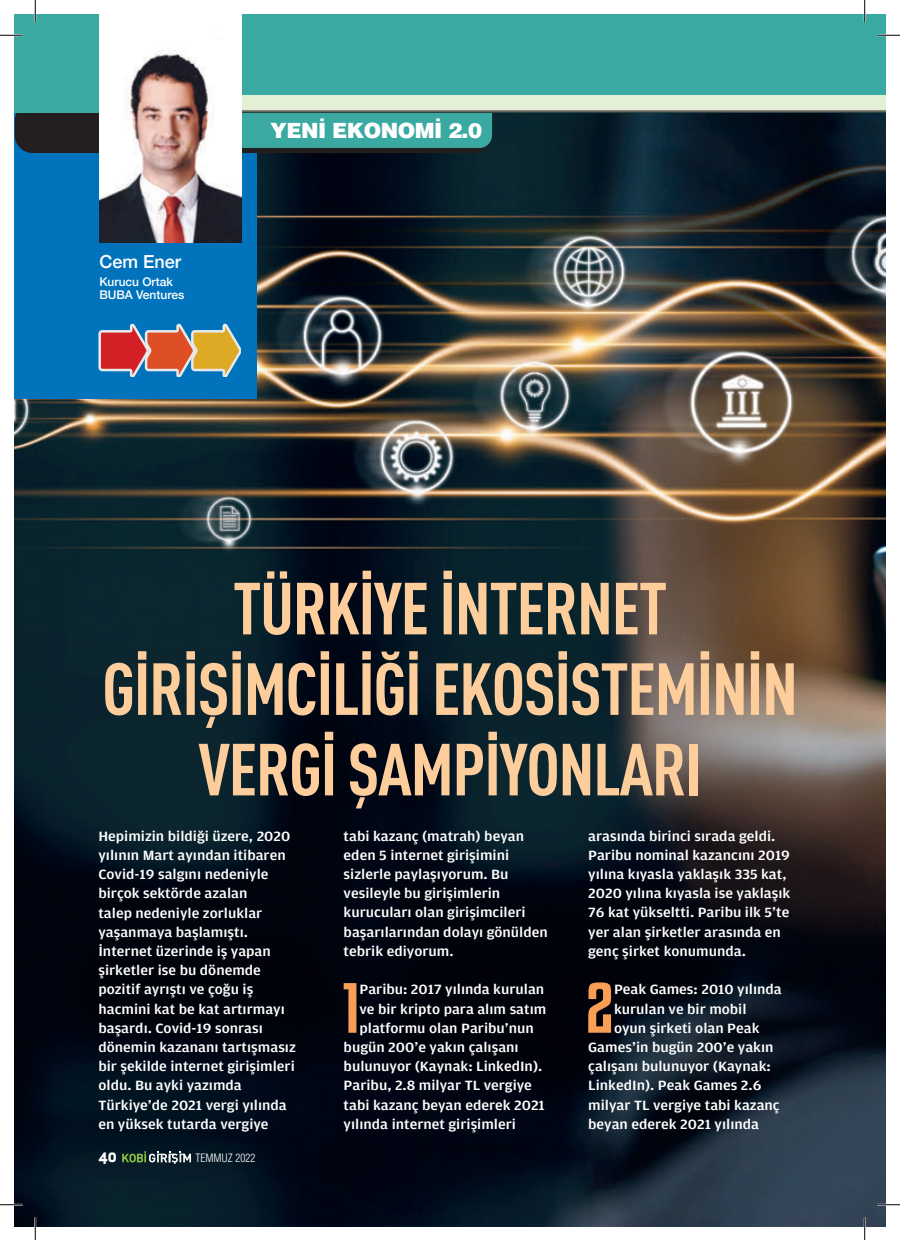
<style>
.page{position:relative;width:900px;height:1240px;background:#fff}
.page>*{position:absolute;margin:0;border:0;box-sizing:border-box;transform-origin:0 0}
.t1{font:700 72.45px/80.6px "DIN Cond";letter-spacing:-.02em;color:#fdcd9b;text-align:center}
.t2{font:62.85px "Kenyan Coffee Rg";color:#f89e55;scale:1.1 1}
.t3{font:900 21px "Helveticam";letter-spacing:-.025em;color:#fff}
.t4{font:500 18px "Helvetica Neue";color:#fff}
.t5{font:700 15px "Apex New";color:#fff}
.t6{font:500 14.25px/19.2px "Amplitude Aubi 4 Normalc";color:#fff;scale:1.1 1}
.t7{font:500 12px/13.5px "Helvetica Neue";color:#fff}
.t8{font:300 11.25px "Helveticam Cond";color:#fff}
</style>
<div class="page">
<img style="left:14px;top:113px;width:872px;height:1113px">
<div style="left:14px;top:14px;width:242px;height:384px;background:#0073bc"></div>
<svg style="left:122px;top:1151px;width:69px;height:13px"></svg>
<div style="left:15px;top:103px;width:477px;height:50px;background:#231f20;border-radius:18px"></div>
<div style="left:99px;top:95px;width:393px;height:53px;background:#3aa9a2;border-radius:13px"></div>
<div style="left:14px;top:14px;width:872px;height:98px;background:#3aa9a2"></div>
<div style="left:99px;top:95px;width:787px;height:16px;background:#e3f0d5"></div>
<hr style="left:99px;top:111px;width:787px;height:1px;background:#231f20">
<hr style="left:99px;top:112px;width:787px;height:1px;background:#231f20">
<img style="left:99px;top:14px;width:142px;height:228px">
<svg style="left:98px;top:324px;width:143px;height:53px"></svg>
<hr style="left:0;top:34px;width:22px;height:2px;background:#fff">
<hr style="left:877px;top:34px;width:23px;height:2px;background:#fff">
<hr style="left:34px;top:0;width:2px;height:22px;background:#fff">
<hr style="left:34px;top:1217px;width:2px;height:23px;background:#fff">
<hr style="left:863px;top:0;width:2px;height:22px;background:#fff">
<hr style="left:863px;top:1217px;width:2px;height:23px;background:#fff">
<svg style="left:0;top:35px;width:22px;height:1px"></svg>
<svg style="left:877px;top:35px;width:23px;height:1px"></svg>
<svg style="left:0;top:1204px;width:22px;height:1px"></svg>
<svg style="left:877px;top:1204px;width:23px;height:1px"></svg>
<svg style="left:35px;top:0;width:1px;height:22px"></svg>
<svg style="left:35px;top:1217px;width:1px;height:23px"></svg>
<svg style="left:864px;top:0;width:1px;height:22px"></svg>
<svg style="left:864px;top:1217px;width:1px;height:23px"></svg>
<p class="t4" style="left:99px;top:247px;width:83px">Cem Ener</p>
<p class="t7" style="left:99px;top:274px;width:86px">Kurucu Ortak<br>BUBA Ventures</p>
<p class="t3" style="left:271px;top:116px;width:213px">YENİ EKONOMİ 2.0</p>
<p class="t1" style="left:102px;top:566px;width:697px">TÜRKİYE İNTERNET<br>GİRİŞİMCİLİĞİ EKOSİSTEMİNİN<br>VERGİ ŞAMPİYONLARI</p>
<p class="t6" style="left:98px;top:826px;width:181px">Hepimizin bildiği üzere, 2020 yılının Mart ayından itibaren<br>Covid-19 salgını nedeniyle birçok sektörde azalan<br>talep nedeniyle zorluklar yaşanmaya başlamıştı.<br>İnternet üzerinde iş yapan şirketler ise bu dönemde pozitif ayrıştı ve çoğu iş hacmini kat be kat artırmayı başardı. Covid-19 sonrası dönemin kazananı tartışmasız bir şekilde internet girişimleri oldu. Bu ayki yazımda<br>Türkiye’de 2021 vergi yılında en yüksek tutarda vergiye</p>
<p class="t6" style="left:588px;top:826px;width:185px">arasında birinci sırada geldi.<br>Paribu nominal kazancını 2019 yılına kıyasla yaklaşık 335 kat,<br>2020 yılına kıyasla ise yaklaşık<br>76 kat yükseltti. Paribu ilk 5’te yer alan şirketler arasında en genç şirket konumunda.</p>
<p class="t6" style="left:344px;top:826px;width:187px">tabi kazanç (matrah) beyan eden 5 internet girişimini sizlerle paylaşıyorum. Bu vesileyle bu girişimlerin kurucuları olan girişimcileri başarılarından dolayı gönülden tebrik ediyorum.</p>
<p class="t2" style="left:342px;top:970px;width:17px">1</p>
<p class="t6" style="left:359px;top:980px;width:169px">Paribu: 2017 yılında kurulan</p>
<p class="t2" style="left:585px;top:970px;width:28px">2</p>
<p class="t6" style="left:614px;top:980px;width:154px">Peak Games: 2010 yılında</p>
<p class="t6" style="left:359px;top:999px;width:171px">ve bir kripto para alım satım</p>
<p class="t6" style="left:359px;top:1018px;width:160px">platformu olan Paribu’nun</p>
<p class="t6" style="left:344px;top:1038px;width:161px">bugün 200’e yakın çalışanı</p>
<p class="t6" style="left:344px;top:1057px;width:182px">bulunuyor (Kaynak: LinkedIn).</p>
<p class="t6" style="left:344px;top:1076px;width:173px">Paribu, 2.8 milyar TL vergiye</p>
<p class="t6" style="left:344px;top:1095px;width:184px">tabi kazanç beyan ederek 2021</p>
<p class="t6" style="left:344px;top:1114px;width:158px">yılında internet girişimleri</p>
<p class="t6" style="left:614px;top:999px;width:122px">kurulan ve bir mobil</p>
<p class="t6" style="left:614px;top:1018px;width:134px">oyun şirketi olan Peak</p>
<p class="t6" style="left:588px;top:1038px;width:170px">Games’in bugün 200’e yakın</p>
<p class="t6" style="left:588px;top:1057px;width:167px">çalışanı bulunuyor (Kaynak:</p>
<p class="t6" style="left:588px;top:1076px;width:159px">LinkedIn). Peak Games 2.6</p>
<p class="t6" style="left:588px;top:1095px;width:176px">milyar TL vergiye tabi kazanç</p>
<p class="t6" style="left:588px;top:1114px;width:157px">beyan ederek 2021 yılında</p>
<p class="t5" style="left:98px;top:1146px;width:20px">40</p>
<p class="t8" style="left:195px;top:1152px;width:61px">TEMMUZ 2022</p>
</div>
